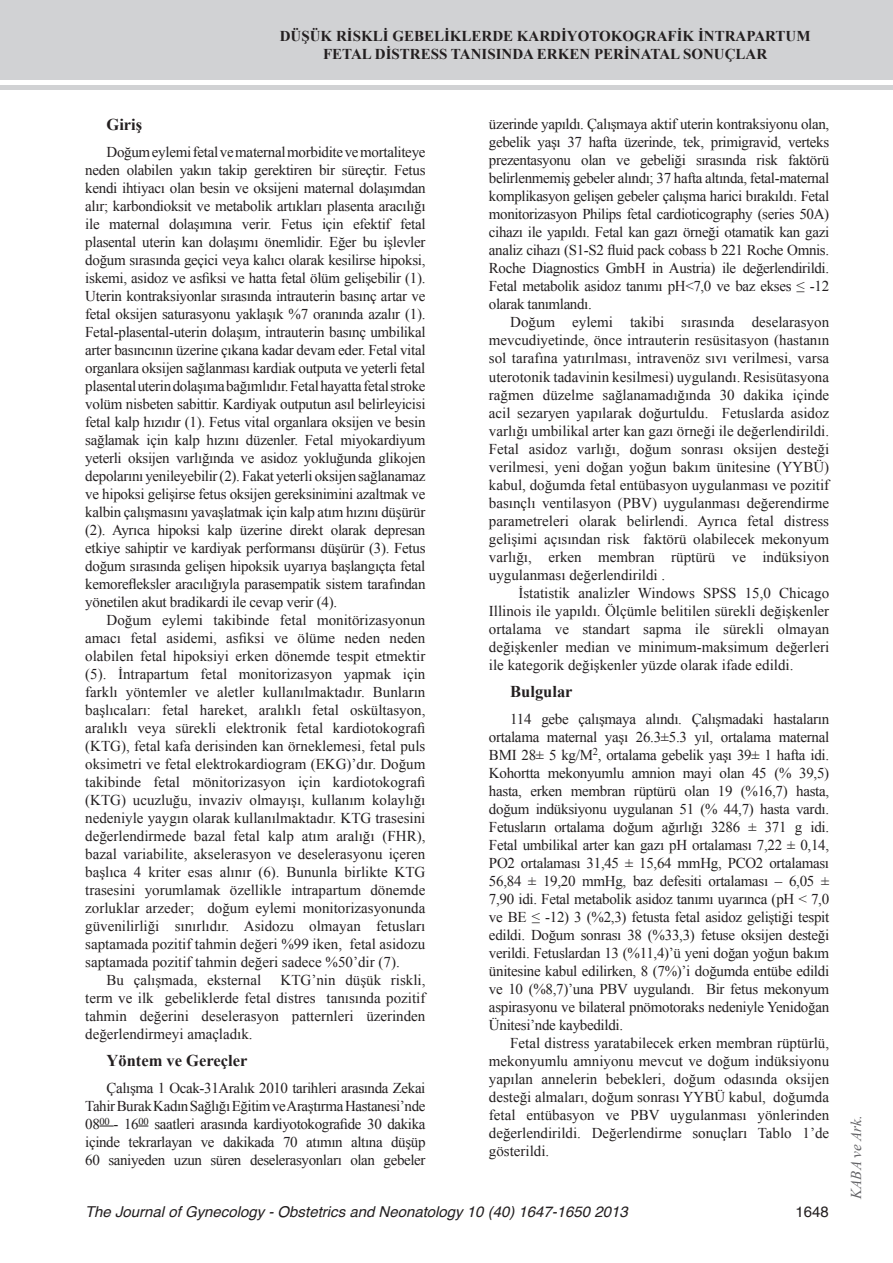
<style>
.page{position:relative;width:893px;height:1263px;background:#fff}
.page>*{position:absolute;margin:0;border:0;box-sizing:border-box;transform-origin:0 0}
.t1{font:700 16.5px "Times New Roman";color:#231f20}
.t2{font:15px/18px "Times New Roman";color:#231f20;text-align:justify}
.t3{font:700 15px/18px "Times New Roman";color:#231f20;text-align:center}
.t4{font:italic 15px "Helvetica";color:#231f20}
.t5{font:italic 15px "Times New Roman";color:#636366}
.t6{font:15px "Helvetica";color:#231f20}
</style>
<div class="page">
<div style="left:0;top:0;width:893px;height:89px;background:#d1d2d4"></div>
<hr style="left:0;top:81px;width:893px;height:4px;background:#fff">
<svg style="left:100px;top:1126px;width:14px;height:1px"></svg>
<p class="t3" style="left:280px;top:26px;width:532px">DÜŞÜK RİSKLİ GEBELİKLERDE KARDİYOTOKOGRAFİK İNTRAPARTUM<br>FETAL DİSTRESS TANISINDA ERKEN PERİNATAL SONUÇLAR</p>
<p class="t1" style="left:107px;top:113px;width:37px">Giriş</p>
<p class="t2" style="left:85px;top:143px;width:342px;text-indent:21px">Doğum eylemi fetal ve maternal morbidite ve mortaliteye neden olabilen yakın takip gerektiren bir süreçtir. Fetus kendi ihtiyacı olan besin ve oksijeni maternal dolaşımdan alır; karbondioksit ve metabolik artıkları plasenta aracılığı ile maternal dolaşımına verir. Fetus için efektif fetal plasental uterin kan dolaşımı önemlidir. Eğer bu işlevler doğum sırasında geçici veya kalıcı olarak kesilirse hipoksi, iskemi, asidoz ve asfiksi ve hatta fetal ölüm gelişebilir (1).<br>Uterin kontraksiyonlar sırasında intrauterin basınç artar ve fetal oksijen saturasyonu yaklaşık %7 oranında azalır (1).<br>Fetal-plasental-uterin dolaşım, intrauterin basınç umbilikal arter basıncının üzerine çıkana kadar devam eder. Fetal vital organlara oksijen sağlanması kardiak outputa ve yeterli fetal plasental uterin dolaşıma bağımlıdır. Fetal hayatta fetal stroke volüm nisbeten sabittir. Kardiyak outputun asıl belirleyicisi fetal kalp hızıdır (1). Fetus vital organlara oksijen ve besin sağlamak için kalp hızını düzenler. Fetal miyokardiyum yeterli oksijen varlığında ve asidoz yokluğunda glikojen depolarını yenileyebilir (2). Fakat yeterli oksijen sağlanamaz ve hipoksi gelişirse fetus oksijen gereksinimini azaltmak ve kalbin çalışmasını yavaşlatmak için kalp atım hızını düşürür (2). Ayrıca hipoksi kalp üzerine direkt olarak depresan etkiye sahiptir ve kardiyak performansı düşürür (3). Fetus doğum sırasında gelişen hipoksik uyarıya başlangıçta fetal kemorefleksler aracılığıyla parasempatik sistem tarafından yönetilen akut bradikardi ile cevap verir (4).</p>
<p class="t2" style="left:107px;top:611px;width:320px">Doğum eylemi takibinde fetal monitörizasyonun</p>
<p class="t2" style="left:85px;top:629px;width:342px">amacı fetal asidemi, asfiksi ve ölüme neden neden</p>
<p class="t2" style="left:85px;top:647px;width:342px">olabilen fetal hipoksiyi erken dönemde tespit etmektir</p>
<p class="t2" style="left:85px;top:665px;width:342px">(5). İntrapartum fetal monitorizasyon yapmak için</p>
<p class="t2" style="left:85px;top:683px;width:342px">farklı yöntemler ve aletler kullanılmaktadır. Bunların</p>
<p class="t2" style="left:85px;top:701px;width:342px">başlıcaları: fetal hareket, aralıklı fetal oskültasyon,</p>
<p class="t2" style="left:85px;top:719px;width:342px">aralıklı veya sürekli elektronik fetal kardiotokografi</p>
<p class="t2" style="left:85px;top:737px;width:342px">(KTG), fetal kafa derisinden kan örneklemesi, fetal puls</p>
<p class="t2" style="left:85px;top:755px;width:342px">oksimetri ve fetal elektrokardiogram (EKG)’dır. Doğum</p>
<p class="t2" style="left:85px;top:773px;width:342px">takibinde fetal mönitorizasyon için kardiotokografi</p>
<p class="t2" style="left:85px;top:791px;width:342px">(KTG) ucuzluğu, invaziv olmayışı, kullanım kolaylığı</p>
<p class="t2" style="left:85px;top:809px;width:342px">nedeniyle yaygın olarak kullanılmaktadır. KTG trasesini</p>
<p class="t2" style="left:85px;top:827px;width:342px">değerlendirmede bazal fetal kalp atım aralığı (FHR),</p>
<p class="t2" style="left:85px;top:845px;width:342px">bazal variabilite, akselerasyon ve deselerasyonu içeren</p>
<p class="t2" style="left:85px;top:863px;width:342px">başlıca 4 kriter esas alınır (6). Bununla birlikte KTG</p>
<p class="t2" style="left:85px;top:881px;width:342px">trasesini yorumlamak özellikle intrapartum dönemde</p>
<p class="t2" style="left:85px;top:899px;width:342px">zorluklar arzeder; doğum eylemi monitorizasyonunda</p>
<p class="t2" style="left:85px;top:917px;width:342px">güvenilirliği sınırlıdır. Asidozu olmayan fetusları</p>
<p class="t2" style="left:85px;top:935px;width:342px">saptamada pozitif tahmin değeri %99 iken, fetal asidozu</p>
<p class="t2" style="left:85px;top:953px;width:316px">saptamada pozitif tahmin değeri sadece %50’dir (7).</p>
<p class="t2" style="left:107px;top:971px;width:156px">Bu çalışmada, eksternal</p>
<p class="t2" style="left:85px;top:971px;width:342px;text-indent:195px">KTG’nin düşük riskli, term ve ilk gebeliklerde fetal distres tanısında pozitif tahmin değerini deselerasyon patternleri üzerinden değerlendirmeyi amaçladık.</p>
<p class="t1" style="left:107px;top:1049px;width:142px">Yöntem ve Gereçler</p>
<p class="t2" style="left:85px;top:1079px;width:342px;text-indent:21px">Çalışma 1 Ocak-31Aralık 2010 tarihleri arasında Zekai Tahir Burak Kadın Sağlığı Eğitim ve Araştırma Hastanesi’nde 08<sup>00</sup> - 16<sup>00</sup> saatleri arasında kardiyotokografide 30 dakika içinde tekrarlayan ve dakikada 70 atımın altına düşüp 60 saniyeden uzun süren deselerasyonları olan gebeler</p>
<p class="t2" style="left:489px;top:115px;width:342px">üzerinde yapıldı. Çalışmaya aktif uterin kontraksiyonu olan, gebelik yaşı 37 hafta üzerinde, tek, primigravid, verteks prezentasyonu olan ve gebeliği sırasında risk faktörü belirlenmemiş gebeler alındı; 37 hafta altında, fetal-maternal komplikasyon gelişen gebeler çalışma harici bırakıldı. Fetal monitorizasyon Philips fetal cardioticography (series 50A) cihazı ile yapıldı. Fetal kan gazı örneği otamatik kan gazi analiz cihazı (S1-S2 fluid pack cobass b 221 Roche Omnis.<br>Roche Diagnostics GmbH in Austria) ile değerlendirildi.<br>Fetal metabolik asidoz tanımı pH&lt;7,0 ve baz ekses ≤ -12 olarak tanımlandı.</p>
<p class="t2" style="left:489px;top:313px;width:342px;text-indent:21px">Doğum eylemi takibi sırasında deselarasyon mevcudiyetinde, önce intrauterin resüsitasyon (hastanın sol tarafına yatırılması, intravenöz sıvı verilmesi, varsa uterotonik tadavinin kesilmesi) uygulandı. Resisütasyona rağmen düzelme sağlanamadığında 30 dakika içinde acil sezaryen yapılarak doğurtuldu. Fetuslarda asidoz varlığı umbilikal arter kan gazı örneği ile değerlendirildi.<br>Fetal asidoz varlığı, doğum sonrası oksijen desteği verilmesi, yeni doğan yoğun bakım ünitesine (YYBÜ) kabul, doğumda fetal entübasyon uygulanması ve pozitif basınçlı ventilasyon (PBV) uygulanması değerendirme parametreleri olarak belirlendi. Ayrıca fetal distress gelişimi açısından risk faktörü olabilecek mekonyum varlığı, erken membran rüptürü ve indüksiyon uygulanması değerlendirildi .</p>
<p class="t2" style="left:489px;top:583px;width:342px;text-indent:29px">İstatistik analizler Windows SPSS 15,0 Chicago Illinois ile yapıldı. Ölçümle belitilen sürekli değişkenler ortalama ve standart sapma ile sürekli olmayan değişkenler median ve minimum-maksimum değerleri ile kategorik değişkenler yüzde olarak ifade edildi.</p>
<p class="t1" style="left:510px;top:680px;width:64px">Bulgular</p>
<p class="t2" style="left:489px;top:709px;width:342px;text-indent:21px">114 gebe çalışmaya alındı. Çalışmadaki hastaların ortalama maternal yaşı 26.3±5.3 yıl, ortalama maternal BMI 28± 5 kg/M<sup>2</sup>, ortalama gebelik yaşı 39± 1 hafta idi.<br>Kohortta mekonyumlu amnion mayi olan 45 (% 39,5) hasta, erken membran rüptürü olan 19 (%16,7) hasta, doğum indüksiyonu uygulanan 51 (% 44,7) hasta vardı.<br>Fetusların ortalama doğum ağırlığı 3286 ± 371 g idi.<br>Fetal umbilikal arter kan gazı pH ortalaması 7,22 ± 0,14, PO2 ortalaması 31,45 ± 15,64 mmHg, PCO2 ortalaması 56,84 ± 19,20 mmHg, baz defesiti ortalaması – 6,05 ± 7,90 idi. Fetal metabolik asidoz tanımı uyarınca (pH &lt; 7,0 ve BE ≤ -12) 3 (%2,3) fetusta fetal asidoz geliştiği tespit edildi. Doğum sonrası 38 (%33,3) fetuse oksijen desteği verildi. Fetuslardan 13 (%11,4)’ü yeni doğan yoğun bakım ünitesine kabul edilirken, 8 (7%)’i doğumda entübe edildi ve 10 (%8,7)’una PBV uygulandı. Bir fetus mekonyum aspirasyonu ve bilateral pnömotoraks nedeniyle Yenidoğan Ünitesi’nde kaybedildi.</p>
<p class="t2" style="left:489px;top:1033px;width:342px;text-indent:21px">Fetal distress yaratabilecek erken membran rüptürlü, mekonyumlu amniyonu mevcut ve doğum indüksiyonu yapılan annelerin bebekleri, doğum odasında oksijen desteği almaları, doğum sonrası YYBÜ kabul, doğumda fetal entübasyon ve PBV uygulanması yönlerinden değerlendirildi. Değerlendirme sonuçları Tablo 1’de gösterildi.</p>
<p class="t4" style="left:85px;top:1200px;width:544px">The Journal of Gynecology - Obstetrics and Neonatology 10 (40) 1647-1650 2013</p>
<p class="t6" style="left:795px;top:1200px;width:35px">1648</p>
<p class="t5" style="left:846px;top:1199px;width:85px;rotate:-90deg">KABA ve Ark.</p>
</div>
